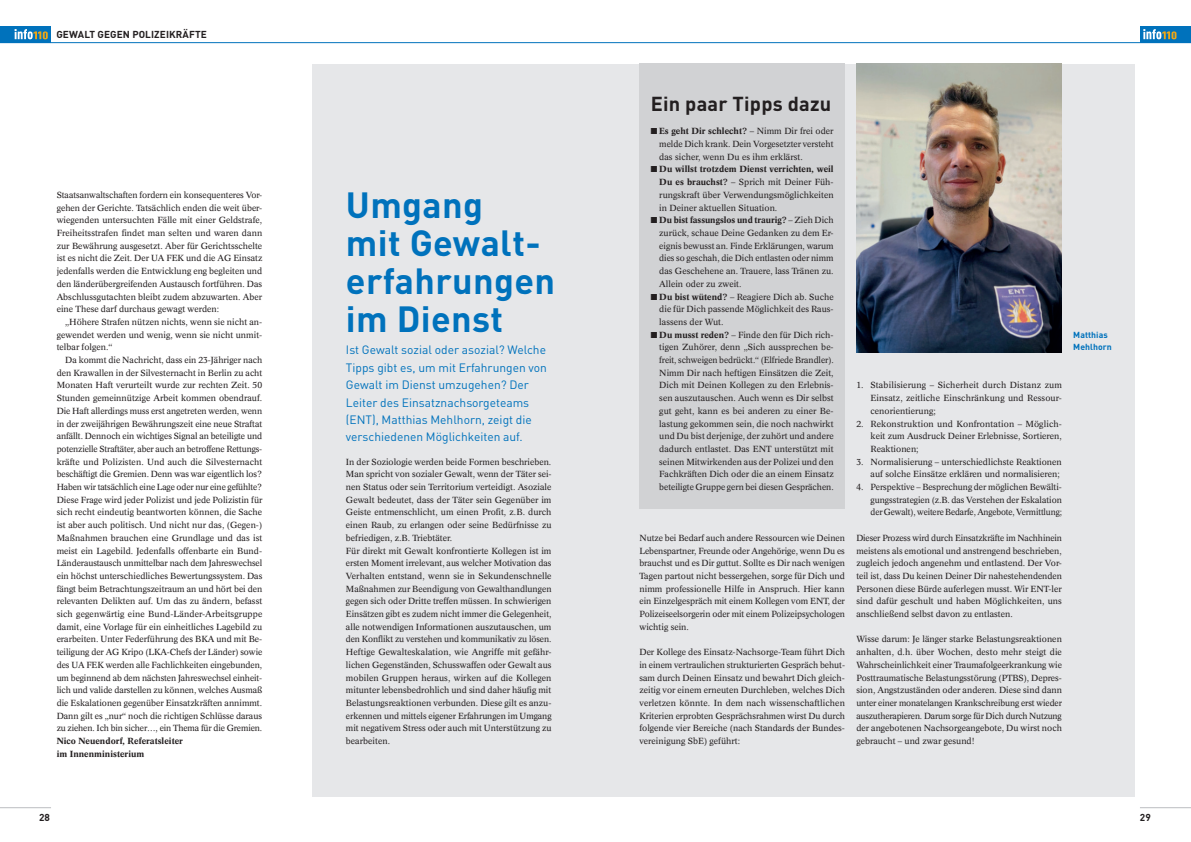
<style>
.page{position:relative;width:1191px;height:842px;background:#fff}
.page>*{position:absolute;margin:0;border:0;box-sizing:border-box;transform-origin:0 0}
._34_DIN_bold_schwarz{font:700 36px "DIN Pro";letter-spacing:.01em;color:#0072bc}
._20_DIN_cond_bold_sc{font:700 20px "DIN Pro";letter-spacing:.01em;color:#231f20}
._12_DIN_Vorspann_bla{font:12px/17.4px "DIN Pro";color:#0072bc}
._43_Pagina_linksbünd{font:700 10px "DIN Pro";letter-spacing:.01em;color:#231f20}
._8_7_C_reg_block_Ein{font:8.7px/12.7px "Concorde CV";color:#231f20;text-align:justify}
._8_7_C_reg_ohne_Einz{font:8.7px/12.7px "Concorde CV";color:#231f20;text-align:justify}
._8_7_C_bold_RS{font:700 8.7px "Concorde CV";color:#231f20}
._8_7_DIN_BU_blau{font:700 8.7px "DIN Pro";letter-spacing:.005em;color:#0072bc}
.s1{font-weight:700}
</style>
<div class="page">
<div style="left:0;top:27px;width:51px;height:16px;background:#0072bc"></div>
<svg style="left:15px;top:29px;width:33px;height:10px"></svg>
<hr style="left:0;top:42px;width:1191px;height:1px;background:#0072bc">
<div style="left:1140px;top:27px;width:51px;height:16px;background:#0072bc"></div>
<svg style="left:1143px;top:29px;width:33px;height:10px"></svg>
<hr style="left:0;top:807px;width:51px;height:1px;background:#bcbdc0">
<hr style="left:1140px;top:807px;width:51px;height:1px;background:#bcbdc0">
<div style="left:312px;top:64px;width:822px;height:733px;background:#e6e7e9"></div>
<img style="left:856px;top:64px;width:206px;height:289px">
<div style="left:639px;top:64px;width:206px;height:445px;background:#d1d2d4"></div>
<p class="_43_Pagina_linksbünd" style="left:56px;top:28px;width:152px">GEWALT GEGEN POLIZEIKRÄFTE</p>
<p class="_8_7_C_reg_block_Ein" style="left:57px;top:188px;width:207px">Staatsanwaltschaften fordern ein konsequenteres Vor&shy;gehen der Gerichte. Tatsächlich enden die weit über&shy;wiegenden untersuchten Fälle mit einer Geldstrafe, Freiheitsstrafen findet man selten und waren dann zur Bewährung ausgesetzt. Aber für Gerichtsschelte ist es nicht die Zeit. Der UA FEK und die AG Einsatz jedenfalls werden die Entwicklung eng begleiten und den länderübergreifenden Austausch fortführen. Das Abschlussgutachten bleibt zudem abzuwarten. Aber eine These darf durchaus gewagt werden:</p>
<p class="_8_7_C_reg_block_Ein" style="left:57px;top:315px;width:207px;text-indent:9px">„Höhere Strafen nützen nichts, wenn sie nicht an&shy;gewendet werden und wenig, wenn sie nicht unmit&shy;telbar folgen.“</p>
<p class="_8_7_C_reg_block_Ein" style="left:57px;top:353px;width:207px;text-indent:9px">Da kommt die Nachricht, dass ein 23-Jähriger nach den Krawallen in der Silvesternacht in Berlin zu acht Monaten Haft verurteilt wurde zur rechten Zeit. 50<br>Stunden gemeinnützige Arbeit kommen obendrauf.<br>Die Haft allerdings muss erst angetreten werden, wenn in der zweijährigen Bewährungszeit eine neue Straftat anfällt. Dennoch ein wichtiges Signal an beteiligte und potenzielle Straftäter, aber auch an betroffene Rettungs&shy;kräfte und Polizisten. Und auch die Silvesternacht beschäftigt die Gremien. Denn was war eigentlich los?<br>Haben wir tatsächlich eine Lage oder nur eine gefühlte?<br>Diese Frage wird jeder Polizist und jede Polizistin für sich recht eindeutig beantworten können, die Sache ist aber auch politisch. Und nicht nur das, (Gegen-)<br>Maßnahmen brauchen eine Grundlage und das ist meist ein Lagebild. Jedenfalls offenbarte ein Bund-Länderaustausch unmittelbar nach dem Jahreswechsel ein höchst unterschiedliches Bewertungssystem. Das fängt beim Betrachtungszeitraum an und hört bei den relevanten Delikten auf. Um das zu ändern, befasst sich gegenwärtig eine Bund-Länder-Arbeitsgruppe damit, eine Vorlage für ein einheitliches Lagebild zu erarbeiten. Unter Federführung des BKA und mit Be&shy;teiligung der AG Kripo (LKA-Chefs der Länder) sowie des UA FEK werden alle Fachlichkeiten eingebunden, um beginnend ab dem nächsten Jahreswechsel einheit&shy;lich und valide darstellen zu können, welches Ausmaß die Eskalationen gegenüber Einsatzkräften annimmt.<br>Dann gilt es „nur“ noch die richtigen Schlüsse daraus zu ziehen. Ich bin sicher…, ein Thema für die Gremien.</p>
<p class="_8_7_C_bold_RS" style="left:57px;top:736px;width:128px">Nico Neuendorf, Referatsleiter</p>
<p class="_8_7_C_bold_RS" style="left:57px;top:748px;width:89px">im Innenministerium</p>
<p class="_34_DIN_bold_schwarz" style="left:346px;top:181px;width:139px">Umgang</p>
<p class="_34_DIN_bold_schwarz" style="left:346px;top:219px;width:196px">mit Gewalt-</p>
<p class="_34_DIN_bold_schwarz" style="left:346px;top:257px;width:211px">erfahrungen</p>
<p class="_34_DIN_bold_schwarz" style="left:346px;top:295px;width:158px">im Dienst</p>
<p class="_12_DIN_Vorspann_bla" style="left:346px;top:341px;width:202px">Ist Gewalt sozial oder asozial? Welche Tipps gibt es, um mit Erfahrungen von Gewalt im Dienst umzugehen? Der Leiter des Einsatznachsorgeteams (ENT), Matthias Mehlhorn, zeigt die verschiedenen Möglichkeiten auf.</p>
<p class="_8_7_C_reg_ohne_Einz" style="left:346px;top:455px;width:207px">In der Soziologie werden beide Formen beschrieben.<br>Man spricht von sozialer Gewalt, wenn der Täter sei&shy;nen Status oder sein Territorium verteidigt. Asoziale Gewalt bedeutet, dass der Täter sein Gegenüber im Geiste entmenschlicht, um einen Profit, z.B. durch einen Raub, zu erlangen oder seine Bedürfnisse zu befriedigen, z.B. Triebtäter.</p>
<p class="_8_7_C_reg_ohne_Einz" style="left:346px;top:544px;width:207px">Für direkt mit Gewalt konfrontierte Kollegen ist im ersten Moment irrelevant, aus welcher Motivation das Verhalten entstand, wenn sie in Sekundenschnelle Maßnahmen zur Beendigung von Gewalthandlungen gegen sich oder Dritte treffen müssen. In schwierigen Einsätzen gibt es zudem nicht immer die Gelegenheit, alle notwendigen Informationen auszutauschen, um den Konflikt zu verstehen und kommunikativ zu lösen.</p>
<p class="_8_7_C_reg_ohne_Einz" style="left:346px;top:645px;width:207px">Heftige Gewalteskalation, wie Angriffe mit gefähr&shy;lichen Gegenständen, Schusswaffen oder Gewalt aus mobilen Gruppen heraus, wirken auf die Kollegen mitunter lebensbedrohlich und sind daher häufig mit Belastungsreaktionen verbunden. Diese gilt es anzu&shy;erkennen und mittels eigener Erfahrungen im Umgang mit negativem Stress oder auch mit Unterstützung zu bearbeiten.</p>
<p class="_20_DIN_cond_bold_sc" style="left:651px;top:91px;width:182px">Ein paar Tipps dazu</p>
<p class="_8_7_C_reg_block_Ein" style="left:659px;top:125px;width:176px;text-indent:-9px">■ <span class="s1">Es geht Dir schlecht?</span> – Nimm Dir frei oder melde Dich krank. Dein Vorgesetzter versteht das sicher, wenn Du es ihm erklärst.</p>
<p class="_8_7_C_reg_block_Ein" style="left:659px;top:163px;width:176px;text-indent:-9px">■ <span class="s1">Du willst trotzdem Dienst verrichten, weil Du es brauchst?</span> – Sprich mit Deiner Füh&shy;rungskraft über Verwendungsmöglichkeiten in Deiner aktuellen Situation.</p>
<p class="_8_7_C_reg_block_Ein" style="left:659px;top:214px;width:176px;text-indent:-9px">■ <span class="s1">Du bist fassungslos und traurig?</span> – Zieh Dich zurück, schaue Deine Gedanken zu dem Er&shy;eignis bewusst an. Finde Erklärungen, warum dies so geschah, die Dich entlasten oder nimm das Geschehene an. Trauere, lass Tränen zu.<br>Allein oder zu zweit.</p>
<p class="_8_7_C_reg_block_Ein" style="left:659px;top:290px;width:176px;text-indent:-9px">■ <span class="s1">Du bist wütend?</span> – Reagiere Dich ab. Suche die für Dich passende Möglichkeit des Raus&shy;lassens der Wut.</p>
<p class="_8_7_C_reg_block_Ein" style="left:659px;top:328px;width:176px;text-indent:-9px">■ <span class="s1">Du musst reden?</span> – Finde den für Dich rich&shy;tigen Zuhörer, denn „Sich aussprechen be&shy;freit, schweigen bedrückt.“ (Elfriede Brandler).<br>Nimm Dir nach heftigen Einsätzen die Zeit, Dich mit Deinen Kollegen zu den Erlebnis&shy;sen auszutauschen. Auch wenn es Dir selbst gut geht, kann es bei anderen zu einer Be&shy;lastung gekommen sein, die noch nachwirkt und Du bist derjenige, der zuhört und andere dadurch entlastet. Das ENT unterstützt mit seinen Mitwirkenden aus der Polizei und den Fachkräften Dich oder die an einem Einsatz beteiligte Gruppe gern bei diesen Gesprächen.</p>
<p class="_8_7_DIN_BU_blau" style="left:1073px;top:329px;width:36px">Matthias</p>
<p class="_8_7_DIN_BU_blau" style="left:1073px;top:341px;width:40px">Mehlhorn</p>
<p class="_8_7_C_reg_block_Ein" style="left:870px;top:379px;width:193px;text-indent:-14px">1. Stabilisierung – Sicherheit durch Distanz zum Einsatz, zeitliche Einschränkung und Ressour&shy;cenorientierung;</p>
<p class="_8_7_C_reg_block_Ein" style="left:870px;top:417px;width:193px;text-indent:-14px">2. Rekonstruktion und Konfrontation – Möglich&shy;keit zum Ausdruck Deiner Erlebnisse, Sortieren, Reaktionen;</p>
<p class="_8_7_C_reg_block_Ein" style="left:856px;top:455px;width:207px;text-align:right">3. Normalisierung – unterschiedlichste Reaktionen auf solche Einsätze erklären und normalisieren;</p>
<p class="_8_7_C_reg_block_Ein" style="left:870px;top:480px;width:193px;text-indent:-14px">4. Perspektive – Besprechung der möglichen Bewälti&shy;gungsstrategien (z.B. das Verstehen der Eskalation der Gewalt), weitere Bedarfe, Angebote, Vermittlung;</p>
<p class="_8_7_C_reg_ohne_Einz" style="left:856px;top:531px;width:207px">Dieser Prozess wird durch Einsatzkräfte im Nachhinein meistens als emotional und anstrengend beschrieben, zugleich jedoch angenehm und entlastend. Der Vor&shy;teil ist, dass Du keinen Deiner Dir nahestehendenden Personen diese Bürde auferlegen musst. Wir ENT-ler sind dafür geschult und haben Möglichkeiten, uns anschließend selbst davon zu entlasten.</p>
<p class="_8_7_C_reg_ohne_Einz" style="left:856px;top:633px;width:207px">Wisse darum: Je länger starke Belastungsreaktionen anhalten, d.h. über Wochen, desto mehr steigt die Wahrscheinlichkeit einer Traumafolgeerkrankung wie Posttraumatische Belastungsstörung (PTBS), Depres&shy;sion, Angstzuständen oder anderen. Diese sind dann unter einer monatelangen Krankschreibung erst wieder auszutherapieren. Darum sorge für Dich durch Nutzung der angebotenen Nachsorgeangebote, Du wirst noch gebraucht – und zwar gesund!</p>
<p class="_8_7_C_reg_ohne_Einz" style="left:639px;top:531px;width:207px">Nutze bei Bedarf auch andere Ressourcen wie Deinen Lebenspartner, Freunde oder Angehörige, wenn Du es brauchst und es Dir guttut. Sollte es Dir nach wenigen Tagen partout nicht bessergehen, sorge für Dich und nimm professionelle Hilfe in Anspruch. Hier kann ein Einzelgespräch mit einem Kollegen vom ENT, der Polizeiseelsorgerin oder mit einem Polizeipsychologen wichtig sein.</p>
<p class="_8_7_C_reg_ohne_Einz" style="left:639px;top:645px;width:207px">Der Kollege des Einsatz-Nachsorge-Team führt Dich in einem vertraulichen strukturierten Gespräch behut&shy;sam durch Deinen Einsatz und bewahrt Dich gleich&shy;zeitig vor einem erneuten Durchleben, welches Dich verletzen könnte. In dem nach wissenschaftlichen Kriterien erprobten Gesprächsrahmen wirst Du durch folgende vier Bereiche (nach Standards der Bundes&shy;vereinigung SbE) geführt:</p>
<p class="_43_Pagina_linksbünd" style="left:39px;top:810px;width:12px">28</p>
<p class="_43_Pagina_linksbünd" style="left:1140px;top:810px;width:12px">29</p>
</div>
